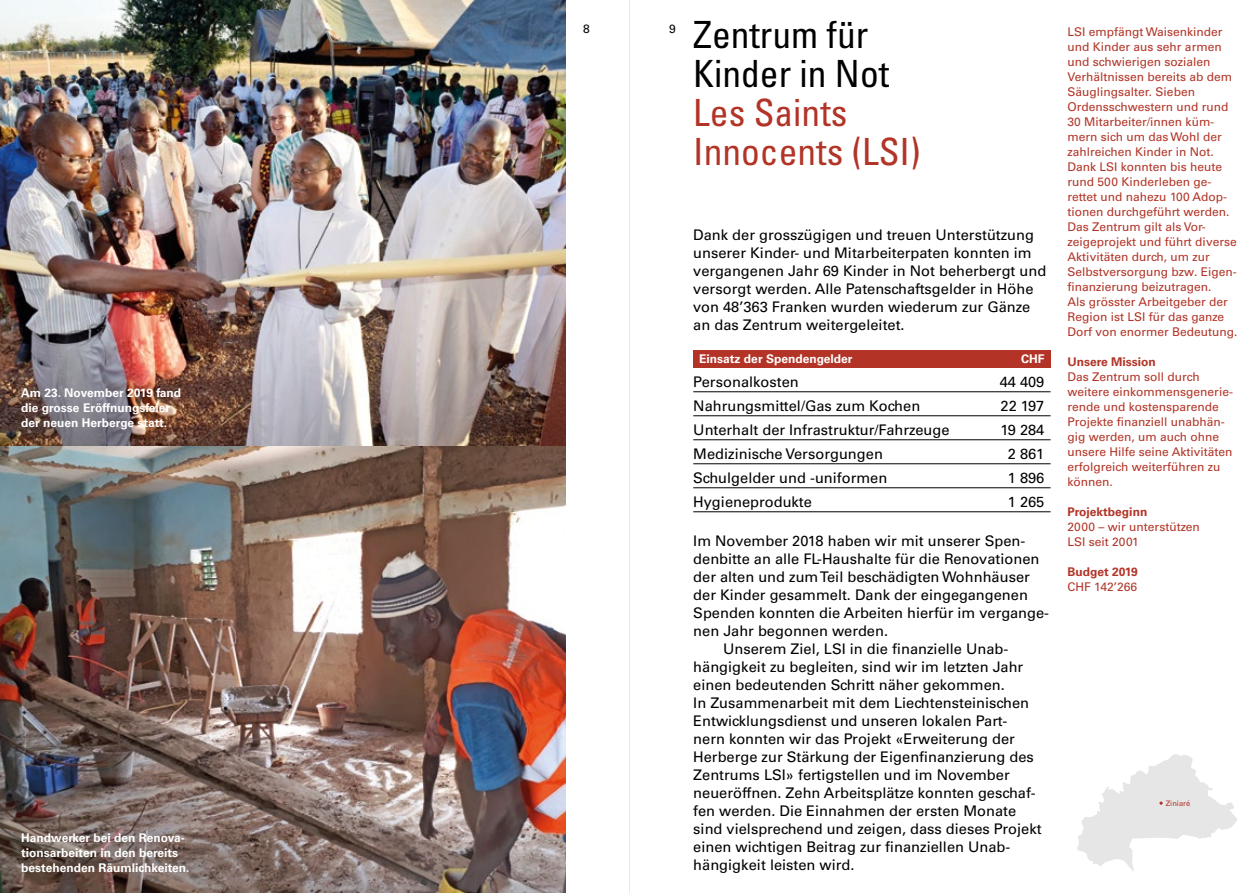
<style>
.page{position:relative;width:1259px;height:893px;background:#fff}
.page>*{position:absolute;margin:0;border:0;box-sizing:border-box;transform-origin:0 0}
.t1{font:condensed 37.5px/39px "Univers LT Std";color:#b23427}
.t2{font:condensed 37.5px/39px "Univers LT Std";color:#000}
.t3{font:14.7px/18px "Univers";color:#000}
.t4{font:12px/15px "Univers";color:#b23427}
.t5{font:700 12px/15px "Univers";color:#fff}
.t6{font:700 12px "Univers";color:#b23427}
.t7{font:12px "Univers";color:#000}
.t8{font:7.5px "Univers";color:#b23427}
</style>
<div class="page">
<img style="left:0;top:0;width:566px;height:893px">
<div style="left:693px;top:350px;width:357px;height:18px;background:#b33427"></div>
<hr style="left:693px;top:391px;width:357px;height:1px;background:#000">
<hr style="left:693px;top:415px;width:357px;height:1px;background:#000">
<hr style="left:693px;top:439px;width:357px;height:1px;background:#000">
<hr style="left:693px;top:463px;width:357px;height:1px;background:#000">
<hr style="left:693px;top:487px;width:357px;height:1px;background:#000">
<hr style="left:693px;top:511px;width:357px;height:1px;background:#000">
<svg style="left:1077px;top:754px;width:161px;height:117px"></svg>
<hr style="left:629px;top:0;width:1px;height:893px;background:#000">
<p class="t5" style="left:21px;top:385px;width:161px">Am 23. November 2019 fand die grosse Eröffnungsfeier der neuen Herberge statt.</p>
<p class="t5" style="left:21px;top:830px;width:170px">Handwerker bei den Renova&shy;tionsarbeiten in den bereits bestehenden Räumlichkeiten.</p>
<p class="t7" style="left:583px;top:22px;width:8px">8</p>
<p class="t7" style="left:669px;top:22px;width:8px">9</p>
<h1 class="t2" style="left:693px;top:15px;width:197px">Zentrum für<br>Kinder in Not</h1>
<h1 class="t1" style="left:693px;top:93px;width:229px">Les Saints<br>Innocents (LSI)</h1>
<p class="t3" style="left:693px;top:226px;width:354px">Dank der grosszügigen und treuen Unterstützung unserer Kinder- und Mitarbeiterpaten konnten im vergangenen Jahr 69 Kinder in Not beherbergt und versorgt werden. Alle Patenschaftsgelder in Höhe von 48’363 Franken wurden wiederum zur Gänze an das Zentrum weitergeleitet.</p>
<p class="t5" style="left:699px;top:352px;width:155px">Einsatz der Spendengelder</p>
<p class="t5" style="left:1021px;top:352px;width:25px">CHF</p>
<p class="t3" style="left:693px;top:373px;width:107px">Personalkosten</p>
<p class="t3" style="left:999px;top:373px;width:46px">44 409</p>
<p class="t3" style="left:693px;top:397px;width:228px">Nahrungsmittel/Gas zum Kochen</p>
<p class="t3" style="left:1000px;top:397px;width:45px">22 197</p>
<p class="t3" style="left:693px;top:421px;width:258px">Unterhalt der Infrastruktur/Fahrzeuge</p>
<p class="t3" style="left:1000px;top:421px;width:45px">19 284</p>
<p class="t3" style="left:693px;top:445px;width:191px">Medizinische Versorgungen</p>
<p class="t3" style="left:1007px;top:445px;width:38px">2 861</p>
<p class="t3" style="left:693px;top:469px;width:195px">Schulgelder und -uniformen</p>
<p class="t3" style="left:1007px;top:469px;width:38px">1 896</p>
<p class="t3" style="left:693px;top:493px;width:120px">Hygieneprodukte</p>
<p class="t3" style="left:1007px;top:493px;width:38px">1 265</p>
<p class="t3" style="left:693px;top:532px;width:333px">Im November 2018 haben wir mit unserer Spen-</p>
<p class="t3" style="left:693px;top:550px;width:348px">denbitte an alle FL-Haushalte für die Renovationen</p>
<p class="t3" style="left:693px;top:568px;width:338px">der alten und zum Teil beschädigten Wohnhäuser</p>
<p class="t3" style="left:693px;top:586px;width:336px">der Kinder gesammelt. Dank der eingegangenen</p>
<p class="t3" style="left:693px;top:604px;width:357px">Spenden konnten die Arbeiten hierfür im vergange-</p>
<p class="t3" style="left:693px;top:622px;width:196px">nen Jahr begonnen werden.</p>
<p class="t3" style="left:723px;top:640px;width:287px">Unserem Ziel, LSI in die finanzielle Unab-</p>
<p class="t3" style="left:693px;top:658px;width:331px">hängigkeit zu begleiten, sind wir im letzten Jahr</p>
<p class="t3" style="left:693px;top:676px;width:313px">einen bedeutenden Schritt näher gekommen.</p>
<p class="t3" style="left:693px;top:694px;width:337px">In Zusammenarbeit mit dem Liechtensteinischen</p>
<p class="t3" style="left:693px;top:712px;width:316px">Entwicklungsdienst und unseren lokalen Part-</p>
<p class="t3" style="left:693px;top:730px;width:323px">nern konnten wir das Projekt «Erweiterung der</p>
<p class="t3" style="left:693px;top:748px;width:342px">Herberge zur Stärkung der Eigenfinanzierung des</p>
<p class="t3" style="left:693px;top:766px;width:318px">Zentrums LSI» fertigstellen und im November</p>
<p class="t3" style="left:693px;top:784px;width:344px">neueröffnen. Zehn Arbeitsplätze konnten geschaf-</p>
<p class="t3" style="left:693px;top:802px;width:324px">fen werden. Die Einnahmen der ersten Monate</p>
<p class="t3" style="left:693px;top:820px;width:350px">sind vielsprechend und zeigen, dass dieses Projekt</p>
<p class="t3" style="left:693px;top:838px;width:319px">einen wichtigen Beitrag zur finanziellen Unab-</p>
<p class="t3" style="left:693px;top:856px;width:163px">hängigkeit leisten wird.</p>
<p class="t4" style="left:1067px;top:25px;width:171px">LSI empfängt Waisenkinder und Kinder aus sehr armen und schwierigen sozialen<br>Verhältnissen bereits ab dem<br>Säuglingsalter. Sieben<br>Ordensschwestern und rund<br>30 Mitarbeiter/innen küm&shy;mern sich um das Wohl der zahlreichen Kinder in Not.<br>Dank LSI konnten bis heute rund 500 Kinderleben ge&shy;rettet und nahezu 100 Adop&shy;tionen durchgeführt werden.<br>Das Zentrum gilt als Vor&shy;zeigeprojekt und führt diverse<br>Aktivitäten durch, um zur<br>Selbstversorgung bzw. Eigen&shy;finanzierung beizutragen.<br>Als grösster Arbeitgeber der<br>Region ist LSI für das ganze<br>Dorf von enormer Bedeutung.</p>
<p class="t6" style="left:1067px;top:355px;width:90px">Unsere Mission</p>
<p class="t4" style="left:1067px;top:370px;width:167px">Das Zentrum soll durch weitere einkommensgenerie&shy;rende und kostensparende<br>Projekte finanziell unabhän&shy;gig werden, um auch ohne unsere Hilfe seine Aktivitäten erfolgreich weiterführen zu können.</p>
<p class="t6" style="left:1067px;top:505px;width:81px">Projektbeginn</p>
<p class="t4" style="left:1067px;top:520px;width:134px">2000 – wir unterstützen<br>LSI seit 2001</p>
<p class="t6" style="left:1067px;top:565px;width:72px">Budget 2019</p>
<p class="t4" style="left:1067px;top:580px;width:71px">CHF 142’266</p>
<p class="t8" style="left:1165px;top:799px;width:26px">Ziniaré</p>
</div>
